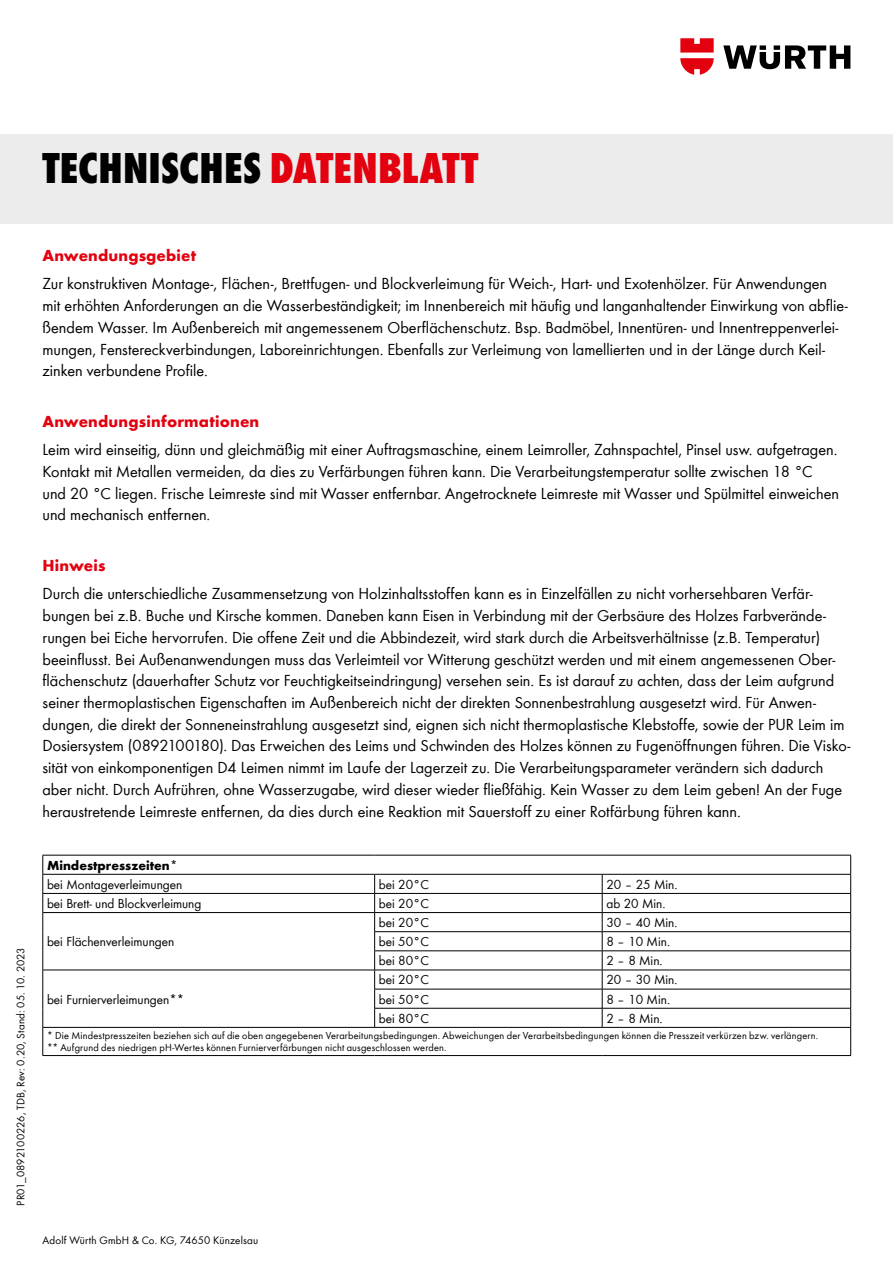
<style>
.page{position:relative;width:893px;height:1263px;background:#fff}
.page>*{position:absolute;margin:0;border:0;box-sizing:border-box;transform-origin:0 0}
.t1{font:800 condensed 45px "Wuerth Global";letter-spacing:.005em;color:#000}
.t2{font:16.5px/21.8px "Wuerth Global";color:#000}
.t3{font:700 16.5px "Wuerth Global";letter-spacing:.01em;color:#e3000f}
.t4{font:13.5px "Wuerth Global";color:#000}
.t5{font:700 13.5px "Wuerth Global";color:#000}
.t6{font:11.25px "Wuerth Global";letter-spacing:.01em;color:#000}
.t7{font:10.5px/12px "Wuerth Global";letter-spacing:.02em;color:#000}
.s1{color:#e3000f}
</style>
<div class="page">
<svg style="left:723px;top:45px;width:127px;height:24px"></svg>
<svg style="left:680px;top:38px;width:34px;height:37px"></svg>
<div style="left:0;top:134px;width:893px;height:89px;background:#ececed"></div>
<hr style="left:43px;top:855px;width:332px;height:1px;background:#000">
<hr style="left:375px;top:855px;width:227px;height:1px;background:#000">
<hr style="left:602px;top:855px;width:249px;height:1px;background:#000">
<hr style="left:43px;top:874px;width:332px;height:1px;background:#000">
<hr style="left:375px;top:874px;width:227px;height:1px;background:#000">
<hr style="left:602px;top:874px;width:249px;height:1px;background:#000">
<hr style="left:43px;top:893px;width:332px;height:1px;background:#000">
<hr style="left:375px;top:893px;width:227px;height:1px;background:#000">
<hr style="left:602px;top:893px;width:249px;height:1px;background:#000">
<hr style="left:43px;top:912px;width:332px;height:1px;background:#000">
<hr style="left:375px;top:912px;width:227px;height:1px;background:#000">
<hr style="left:602px;top:912px;width:249px;height:1px;background:#000">
<hr style="left:374px;top:931px;width:228px;height:1px;background:#000">
<hr style="left:602px;top:931px;width:249px;height:1px;background:#000">
<hr style="left:374px;top:950px;width:228px;height:1px;background:#000">
<hr style="left:602px;top:950px;width:249px;height:1px;background:#000">
<hr style="left:43px;top:970px;width:332px;height:1px;background:#000">
<hr style="left:375px;top:970px;width:227px;height:1px;background:#000">
<hr style="left:602px;top:970px;width:249px;height:1px;background:#000">
<hr style="left:374px;top:989px;width:228px;height:1px;background:#000">
<hr style="left:602px;top:989px;width:249px;height:1px;background:#000">
<hr style="left:374px;top:1008px;width:228px;height:1px;background:#000">
<svg style="left:374px;top:874px;width:1px;height:153px"></svg>
<hr style="left:602px;top:1008px;width:249px;height:1px;background:#000">
<svg style="left:602px;top:874px;width:1px;height:153px"></svg>
<hr style="left:43px;top:1027px;width:332px;height:1px;background:#000">
<svg style="left:43px;top:855px;width:1px;height:200px"></svg>
<hr style="left:375px;top:1027px;width:227px;height:1px;background:#000">
<hr style="left:602px;top:1027px;width:249px;height:1px;background:#000">
<svg style="left:850px;top:855px;width:1px;height:200px"></svg>
<hr style="left:43px;top:1055px;width:332px;height:1px;background:#000">
<hr style="left:375px;top:1055px;width:227px;height:1px;background:#000">
<hr style="left:602px;top:1055px;width:249px;height:1px;background:#000">
<h1 class="t1" style="left:43px;top:141px;width:437px">TECHNISCHES <span class="s1">DATENBLATT</span></h1>
<p class="t6" style="left:14px;top:1205px;width:259px;rotate:-90deg">PR01_0892100226, TDB, Rev: 0.20, Stand: 05. 10. 2023</p>
<p class="t3" style="left:43px;top:246px;width:155px">Anwendungsgebiet</p>
<p class="t2" style="left:43px;top:273px;width:807px">Zur konstruktiven Montage-, Flächen-, Brettfugen- und Blockverleimung für Weich-, Hart- und Exotenhölzer. Für Anwendungen mit erhöhten Anforderungen an die Wasserbeständigkeit; im Innenbereich mit häufig und langanhaltender Einwirkung von abflie&shy;ßendem Wasser. Im Außenbereich mit angemessenem Oberflächenschutz. Bsp. Badmöbel, Innentüren- und Innentreppenverlei&shy;mungen, Fenstereckverbindungen, Laboreinrichtungen. Ebenfalls zur Verleimung von lamellierten und in der Länge durch Keil&shy;zinken verbundene Profile.</p>
<p class="t3" style="left:43px;top:411px;width:218px">Anwendungsinformationen</p>
<p class="t2" style="left:43px;top:439px;width:798px">Leim wird einseitig, dünn und gleichmäßig mit einer Auftragsmaschine, einem Leimroller, Zahnspachtel, Pinsel usw. aufgetragen.<br>Kontakt mit Metallen vermeiden, da dies zu Verfärbungen führen kann. Die Verarbeitungstemperatur sollte zwischen 18 °C und 20 °C liegen. Frische Leimreste sind mit Wasser entfernbar. Angetrocknete Leimreste mit Wasser und Spülmittel einweichen und mechanisch entfernen.</p>
<p class="t3" style="left:43px;top:555px;width:64px">Hinweis</p>
<p class="t2" style="left:43px;top:583px;width:809px">Durch die unterschiedliche Zusammensetzung von Holzinhaltsstoffen kann es in Einzelfällen zu nicht vorhersehbaren Verfär&shy;bungen bei z.B. Buche und Kirsche kommen. Daneben kann Eisen in Verbindung mit der Gerbsäure des Holzes Farbverände&shy;rungen bei Eiche hervorrufen. Die offene Zeit und die Abbindezeit, wird stark durch die Arbeitsverhältnisse (z.B. Temperatur) beeinflusst. Bei Außenanwendungen muss das Verleimteil vor Witterung geschützt werden und mit einem angemessenen Ober&shy;flächenschutz (dauerhafter Schutz vor Feuchtigkeitseindringung) versehen sein. Es ist darauf zu achten, dass der Leim aufgrund seiner thermoplastischen Eigenschaften im Außenbereich nicht der direkten Sonnenbestrahlung ausgesetzt wird. Für Anwen&shy;dungen, die direkt der Sonneneinstrahlung ausgesetzt sind, eignen sich nicht thermoplastische Klebstoffe, sowie der PUR Leim im Dosiersystem (0892100180). Das Erweichen des Leims und Schwinden des Holzes können zu Fugenöffnungen führen. Die Visko&shy;sität von einkomponentigen D4 Leimen nimmt im Laufe der Lagerzeit zu. Die Verarbeitungsparameter verändern sich dadurch aber nicht. Durch Aufrühren, ohne Wasserzugabe, wird dieser wieder fließfähig. Kein Wasser zu dem Leim geben! An der Fuge heraustretende Leimreste entfernen, da dies durch eine Reaktion mit Sauerstoff zu einer Rotfärbung führen kann.</p>
<p class="t5" style="left:47px;top:857px;width:132px">Mindestpresszeiten*</p>
<p class="t4" style="left:47px;top:876px;width:137px">bei Montageverleimungen</p>
<p class="t4" style="left:379px;top:876px;width:52px">bei 20°C</p>
<p class="t4" style="left:606px;top:876px;width:73px">20 – 25 Min.</p>
<p class="t4" style="left:47px;top:895px;width:156px">bei Brett- und Blockverleimung</p>
<p class="t4" style="left:379px;top:895px;width:52px">bei 20°C</p>
<p class="t4" style="left:606px;top:895px;width:60px">ab 20 Min.</p>
<p class="t4" style="left:47px;top:934px;width:129px">bei Flächenverleimungen</p>
<p class="t4" style="left:379px;top:914px;width:52px">bei 20°C</p>
<p class="t4" style="left:606px;top:914px;width:73px">30 – 40 Min.</p>
<p class="t4" style="left:379px;top:934px;width:52px">bei 50°C</p>
<p class="t4" style="left:606px;top:934px;width:65px">8 – 10 Min.</p>
<p class="t4" style="left:379px;top:953px;width:52px">bei 80°C</p>
<p class="t4" style="left:606px;top:953px;width:58px">2 – 8 Min.</p>
<p class="t4" style="left:379px;top:972px;width:52px">bei 20°C</p>
<p class="t4" style="left:606px;top:972px;width:73px">20 – 30 Min.</p>
<p class="t4" style="left:379px;top:991px;width:52px">bei 50°C</p>
<p class="t4" style="left:606px;top:991px;width:65px">8 – 10 Min.</p>
<p class="t4" style="left:379px;top:1010px;width:52px">bei 80°C</p>
<p class="t4" style="left:606px;top:1010px;width:58px">2 – 8 Min.</p>
<p class="t7" style="left:47px;top:1030px;width:773px">* Die Mindestpresszeiten beziehen sich auf die oben angegebenen Verarbeitungsbedingungen. Abweichungen der Verarbeitsbedingungen können die Presszeit verkürzen bzw. verlängern. ** Aufgrund des niedrigen pH-Wertes können Furnierverfärbungen nicht ausgeschlossen werden.</p>
<p class="t4" style="left:47px;top:991px;width:139px">bei Furnierverleimungen**</p>
<p class="t6" style="left:43px;top:1233px;width:217px">Adolf Würth GmbH &amp; Co. KG, 74650 Künzelsau</p>
</div>
